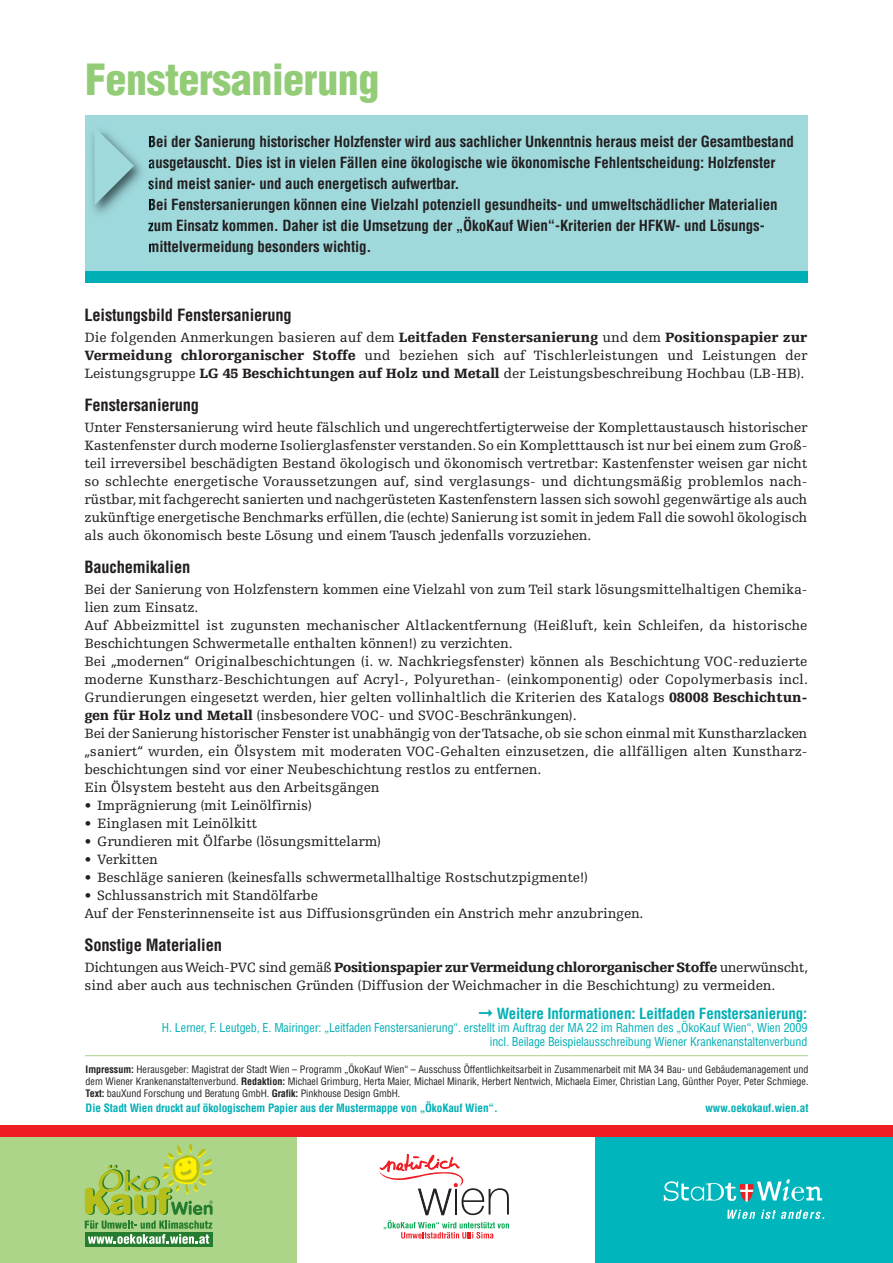
<style>
.page{position:relative;width:893px;height:1263px;background:#fff}
.page>*{position:absolute;margin:0;border:0;box-sizing:border-box;transform-origin:0 0}
.t1{font:900 condensed 42px "Helvetica";letter-spacing:-.01em;color:#93cc77}
.t2{font:700 condensed 16.5px "Helvetica";letter-spacing:-.01em;color:#231f20}
.t3{font:700 condensed 15px/21px "Helvetica";letter-spacing:-.01em;color:#231f20}
.t4{font:700 condensed 15px "Helvetica";letter-spacing:-.01em;color:#00afb5}
.t5{font:14.25px/18px "Egyptienne F";letter-spacing:-.01em;color:#231f20}
.t6{font:condensed 12px/13.5px "Helvetica";letter-spacing:-.01em;color:#00afb5;text-align:right}
.t7{font:700 condensed 11.25px "Helvetica";letter-spacing:-.01em;color:#00afb5}
.t8{font:condensed 10.05px/12px "Helvetica";letter-spacing:-.01em;color:#231f20;text-align:justify}
.s1{font-weight:900}
.s2{font-weight:700}
</style>
<div class="page">
<div style="left:85px;top:115px;width:723px;height:159px;background:#9fd9dc"></div>
<img style="left:85px;top:231px;width:67px;height:41px">
<svg style="left:149px;top:243px;width:3px;height:11px"></svg>
<img style="left:92px;top:133px;width:60px;height:96px">
<svg style="left:148px;top:158px;width:7px;height:31px"></svg>
<svg style="left:94px;top:131px;width:40px;height:74px"></svg>
<hr style="left:85px;top:1055px;width:723px;height:1px;background:#acd589">
<div style="left:0;top:1136px;width:298px;height:127px;background:#acd589"></div>
<svg style="left:379px;top:1154px;width:130px;height:84px"></svg>
<div style="left:595px;top:1136px;width:298px;height:127px;background:#00b6bc"></div>
<div style="left:85px;top:1231px;width:127px;height:15px;background:#257c2e"></div>
<svg style="left:85px;top:1143px;width:128px;height:101px"></svg>
<svg style="left:727px;top:1210px;width:28px;height:9px"></svg>
<svg style="left:761px;top:1210px;width:63px;height:9px"></svg>
<svg style="left:663px;top:1179px;width:159px;height:22px"></svg>
<div style="left:0;top:1125px;width:893px;height:12px;background:#ee1d23"></div>
<div style="left:85px;top:272px;width:723px;height:11px;background:#00afb5"></div>
<h1 class="t1" style="left:85px;top:56px;width:296px">Fenstersanierung</h1>
<p class="t3" style="left:148px;top:132px;width:647px">Bei der Sanierung historischer Holzfenster wird aus sachlicher Unkenntnis heraus meist der Gesamtbestand ausgetauscht. Dies ist in vielen Fällen eine ökologische wie ökonomische Fehlentscheidung: Holzfenster sind meist sanier- und auch energetisch aufwertbar.<br>Bei Fenstersanierungen können eine Vielzahl potenziell gesundheits- und umweltschädlicher Materialien zum Einsatz kommen. Daher ist die Umsetzung der „ÖkoKauf Wien“-Kriterien der HFKW- und Lösungs&shy;mittelvermeidung besonders wichtig.</p>
<p class="t2" style="left:84px;top:306px;width:209px">Leistungsbild Fenstersanierung</p>
<p class="t5" style="left:84px;top:329px;width:724px;text-align:justify">Die folgenden Anmerkungen basieren auf dem <span class="s1">Leitfaden Fenstersanierung</span> und dem <span class="s1">Positionspapier zur Vermeidung chlororganischer Stoffe</span> und beziehen sich auf Tischlerleistungen und Leistungen der Leistungsgruppe <span class="s1">LG 45 Beschichtungen auf Holz und Metall</span> der Leistungsbeschreibung Hochbau (LB-HB).</p>
<p class="t2" style="left:84px;top:396px;width:116px">Fenstersanierung</p>
<p class="t5" style="left:84px;top:419px;width:724px;text-align:justify">Unter Fenstersanierung wird heute fälschlich und ungerechtfertigterweise der Komplettaustausch historischer Kastenfenster durch moderne Isolierglasfenster verstanden. So ein Kompletttausch ist nur bei einem zum Groß&shy;teil irreversibel beschädigten Bestand ökologisch und ökonomisch vertretbar: Kastenfenster weisen gar nicht so schlechte energetische Voraussetzungen auf, sind verglasungs- und dichtungsmäßig problemlos nach&shy;rüstbar,mit fachgerecht sanierten und nachgerüsteten Kastenfenstern lassen sich sowohl gegenwärtige als auch zukünftige energetische Benchmarks erfüllen,die (echte) Sanierung ist somit in jedem Fall die sowohl ökologisch als auch ökonomisch beste Lösung und einem Tausch jedenfalls vorzuziehen.</p>
<p class="t2" style="left:84px;top:558px;width:107px">Bauchemikalien</p>
<p class="t5" style="left:84px;top:581px;width:725px">Bei der Sanierung von Holzfenstern kommen eine Vielzahl von zum Teil stark lösungsmittelhaltigen Chemika&shy;lien zum Einsatz.<br>Auf Abbeizmittel ist zugunsten mechanischer Altlackentfernung (Heißluft, kein Schleifen, da historische Beschichtungen Schwermetalle enthalten können!) zu verzichten.<br>Bei „modernen“ Originalbeschichtungen (i. w. Nachkriegsfenster) können als Beschichtung VOC-reduzierte moderne Kunstharz-Beschichtungen auf Acryl-, Polyurethan- (einkomponentig) oder Copolymerbasis incl.<br>Grundierungen eingesetzt werden, hier gelten vollinhaltlich die Kriterien des Katalogs <span class="s1">08008 Beschichtun&shy;gen für Holz und Metall</span> (insbesondere VOC- und SVOC-Beschränkungen).<br>Bei der Sanierung historischer Fenster ist unabhängig von derTatsache,ob sie schon einmal mit Kunstharzlacken „saniert“ wurden, ein Ölsystem mit moderaten VOC-Gehalten einzusetzen, die allfälligen alten Kunstharz&shy;beschichtungen sind vor einer Neubeschichtung restlos zu entfernen.<br>Ein Ölsystem besteht aus den Arbeitsgängen</p>
<p class="t5" style="left:84px;top:797px;width:229px">• Imprägnierung (mit Leinölfirnis)</p>
<p class="t5" style="left:84px;top:815px;width:174px">• Einglasen mit Leinölkitt</p>
<p class="t5" style="left:84px;top:833px;width:298px">• Grundieren mit Ölfarbe (lösungsmittelarm)</p>
<p class="t5" style="left:84px;top:851px;width:75px">• Verkitten</p>
<p class="t5" style="left:84px;top:869px;width:505px">• Beschläge sanieren (keinesfalls schwermetallhaltige Rostschutzpigmente!)</p>
<p class="t5" style="left:84px;top:887px;width:561px">• Schlussanstrich mit Standölfarbe<br>Auf der Fensterinnenseite ist aus Diffusionsgründen ein Anstrich mehr anzubringen.</p>
<p class="t2" style="left:84px;top:936px;width:139px">Sonstige Materialien</p>
<p class="t5" style="left:84px;top:959px;width:725px">Dichtungen ausWeich-PVC sind gemäß <span class="s1">Positionspapier zurVermeidung chlororganischer Stoffe</span> unerwünscht, sind aber auch aus technischen Gründen (Diffusion der Weichmacher in die Beschichtung) zu vermeiden.</p>
<p class="t4" style="left:479px;top:1005px;width:330px">➞ Weitere Informationen: Leitfaden Fenstersanierung:</p>
<p class="t6" style="left:162px;top:1021px;width:647px">H. Lerner, F. Leutgeb, E. Mairinger: „Leitfaden Fenstersanierung“. erstellt im Auftrag der MA 22 im Rahmen des „ÖkoKauf Wien“, Wien 2009 incl. Beilage Beispielausschreibung Wiener Krankenanstaltenverbund</p>
<p class="t8" style="left:86px;top:1063px;width:724px"><span class="s2">Impressum:</span> Herausgeber: Magistrat der Stadt Wien – Programm „ÖkoKauf Wien“ – Ausschuss Öffentlichkeitsarbeit in Zusammenarbeit mit MA 34 Bau- und Gebäudemanagement und dem Wiener Krankenanstaltenverbund. <span class="s2">Redaktion:</span> Michael Grimburg, Herta Maier, Michael Minarik, Herbert Nentwich, Michaela Eimer, Christian Lang, Günther Poyer, Peter Schmiege.<br><span class="s2">Text:</span> bauXund Forschung und Beratung GmbH. <span class="s2">Grafik:</span> Pinkhouse Design GmbH.</p>
<p class="t7" style="left:86px;top:1101px;width:414px">Die Stadt Wien druckt auf ökologischem Papier aus der Mustermappe von „ÖkoKauf Wien“.</p>
<p class="t7" style="left:706px;top:1101px;width:104px">www.oekokauf.wien.at</p>
</div>
